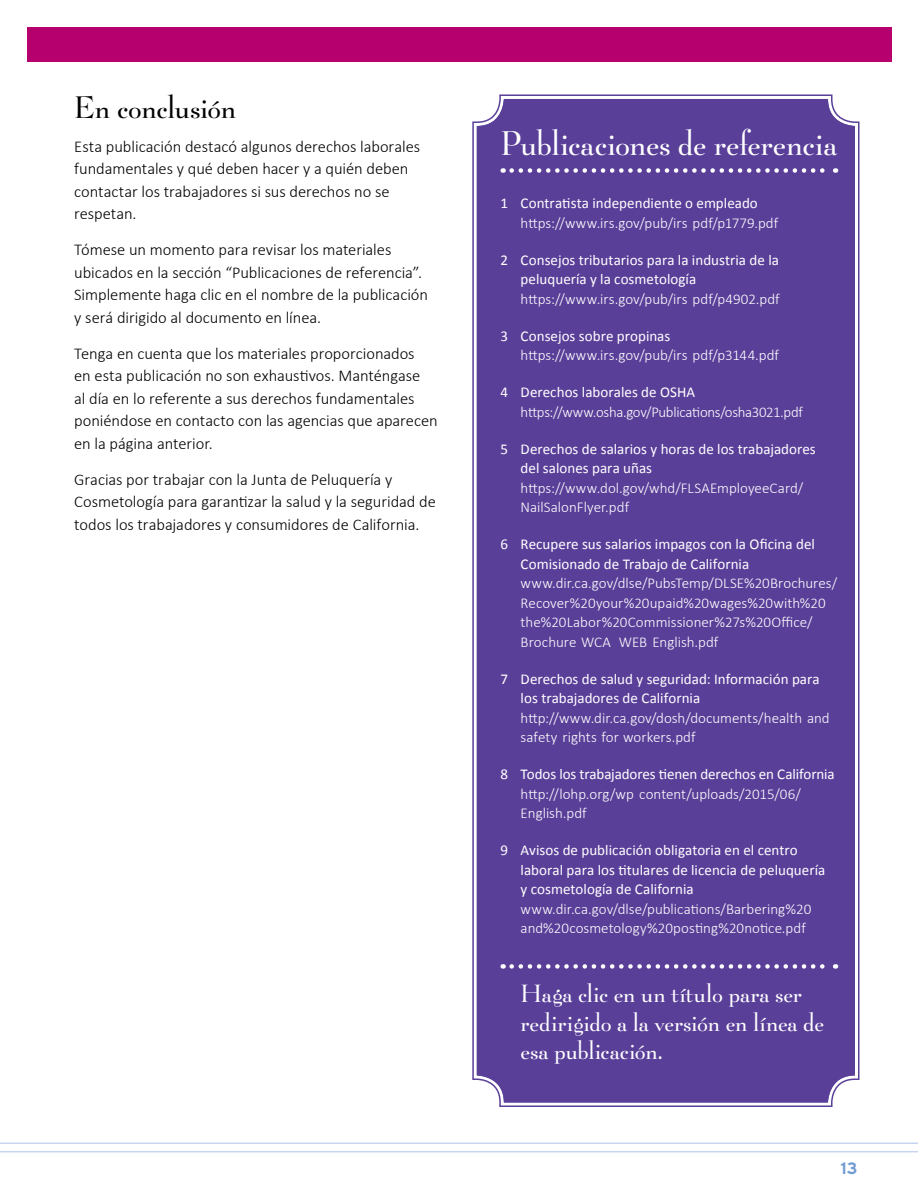
<style>
.page{position:relative;width:918px;height:1188px;background:#fff}
.page>*{position:absolute;margin:0;border:0;box-sizing:border-box;transform-origin:0 0}
.t1{font:33px "Be Lucian";color:#fff}
.t2{font:30px "Be Lucian";letter-spacing:-.01em;color:#000}
.t3{font:24px/28.5px "Be Lucian";letter-spacing:.005em;color:#fff}
.t4{font:300 16.5px/22.5px "Calibri";letter-spacing:-.005em;color:#000}
.t5{font:700 16.5px "Interstate";color:#739dd2}
.t6{font:300 15px/19.5px "Calibri";color:#fff}
.t7{font:15px/19.5px "Calibri";letter-spacing:.005em;color:#fff}
.t8{font:300 15px/19.5px "Calibri";letter-spacing:-.02em;color:#fff}
.s1{font-weight:400}
.s2{font-weight:300}
</style>
<div class="page">
<svg style="left:0;top:1142px;width:918px;height:11px"></svg>
<div style="left:27px;top:27px;width:864px;height:35px;background:#b6006e"></div>
<div style="left:472px;top:94px;width:388px;height:1013px;background:#5a3f99"></div>
<div style="left:477px;top:99px;width:378px;height:1004px;border:4px solid #5a3f99;border-radius:27px"></div>
<svg style="left:512px;top:168px;width:324px;height:5px"></svg>
<svg style="left:512px;top:964px;width:324px;height:5px"></svg>
<h2 class="t2" style="left:74px;top:89px;width:163px">En conclusión</h2>
<p class="t4" style="left:74px;top:135px;width:347px">Esta publicación destacó algunos derechos laborales fundamentales y qué deben hacer y a quién deben contactar los trabajadores si sus derechos no se respetan.</p>
<p class="t4" style="left:74px;top:238px;width:355px">Tómese un momento para revisar los materiales ubicados en la sección “Publicaciones de referencia”.<br>Simplemente haga clic en el nombre de la publicación y será dirigido al documento en línea.</p>
<p class="t4" style="left:74px;top:342px;width:365px">Tenga en cuenta que los materiales proporcionados<br>en esta publicación no son exhaustivos. Manténgase<br>al día en lo referente a sus derechos fundamentales poniéndose en contacto con las agencias que aparecen en la página anterior.</p>
<p class="t4" style="left:74px;top:468px;width:363px">Gracias por trabajar con la junta de Peluquería y<br>Cosmetología para garantizar la salud y la seguridad de todos los trabajadores y consumidores de California.</p>
<p class="t1" style="left:500px;top:123px;width:338px">Publicaciones de referencia</p>
<p class="t6" style="left:521px;top:193px;width:259px;text-indent:-20px"><span class="s1">1 contratista independiente o empleado </span>https://www.irs.gov/pub/irs pdf/p1779.pdf</p>
<p class="t7" style="left:521px;top:250px;width:261px;text-indent:-20px">2 consejos tributarios para la industria de la peluquería y la cosmetología <span class="s2">https://www.irs.gov/pub/irs pdf/p4902.pdf</span></p>
<p class="t6" style="left:521px;top:326px;width:260px;text-indent:-20px"><span class="s1">3 consejos sobre propinas </span>https://www.irs.gov/pub/irs pdf/p3144.pdf</p>
<p class="t8" style="left:521px;top:382px;width:284px;text-indent:-20px"><span class="s1">4 Derechos laborales de osHa </span>https://www.osha.gov/Publications/osha3021.pdf</p>
<p class="t7" style="left:521px;top:439px;width:297px;text-indent:-20px">5 Derechos de salarios y horas de los trabajadores del salones para uñas <span class="s2">https://www.dol.gov/whd/FLSaEmployeeCard/ NailSalonFlyer.pdf</span></p>
<p class="t6" style="left:521px;top:534px;width:318px;text-indent:-20px"><span class="s1">6 recupere sus salarios impagos con la oficina del comisionado de trabajo de california </span>www.dir.ca.gov/dlse/PubsTemp/dLSE%20brochures/ recover%20your%20upaid%20wages%20with%20 the%20Labor%20Commissioner%27s%20office/ brochure WCa WEb English.pdf</p>
<p class="t6" style="left:521px;top:669px;width:311px;text-indent:-20px"><span class="s1">7 Derechos de salud y seguridad: información para los trabajadores de california </span>http://www.dir.ca.gov/dosh/documents/health and safety rights for workers.pdf</p>
<p class="t6" style="left:521px;top:764px;width:316px;text-indent:-20px"><span class="s1">8 todos los trabajadores tienen derechos en california </span>http://lohp.org/wp content/uploads/2015/06/<br>English.pdf</p>
<p class="t7" style="left:521px;top:841px;width:306px;text-indent:-20px">9 avisos de publicación obligatoria en el centro laboral para los titulares de licencia de peluquería y cosmetología de california <span class="s2">www.dir.ca.gov/dlse/publications/barbering%20 and%20cosmetology%20posting%20notice.pdf</span></p>
<p class="t3" style="left:521px;top:980px;width:305px">Haga clic en un título para ser redirigido a la versión en línea de esa publicación.</p>
<p class="t5" style="left:840px;top:1159px;width:19px">13</p>
</div>
